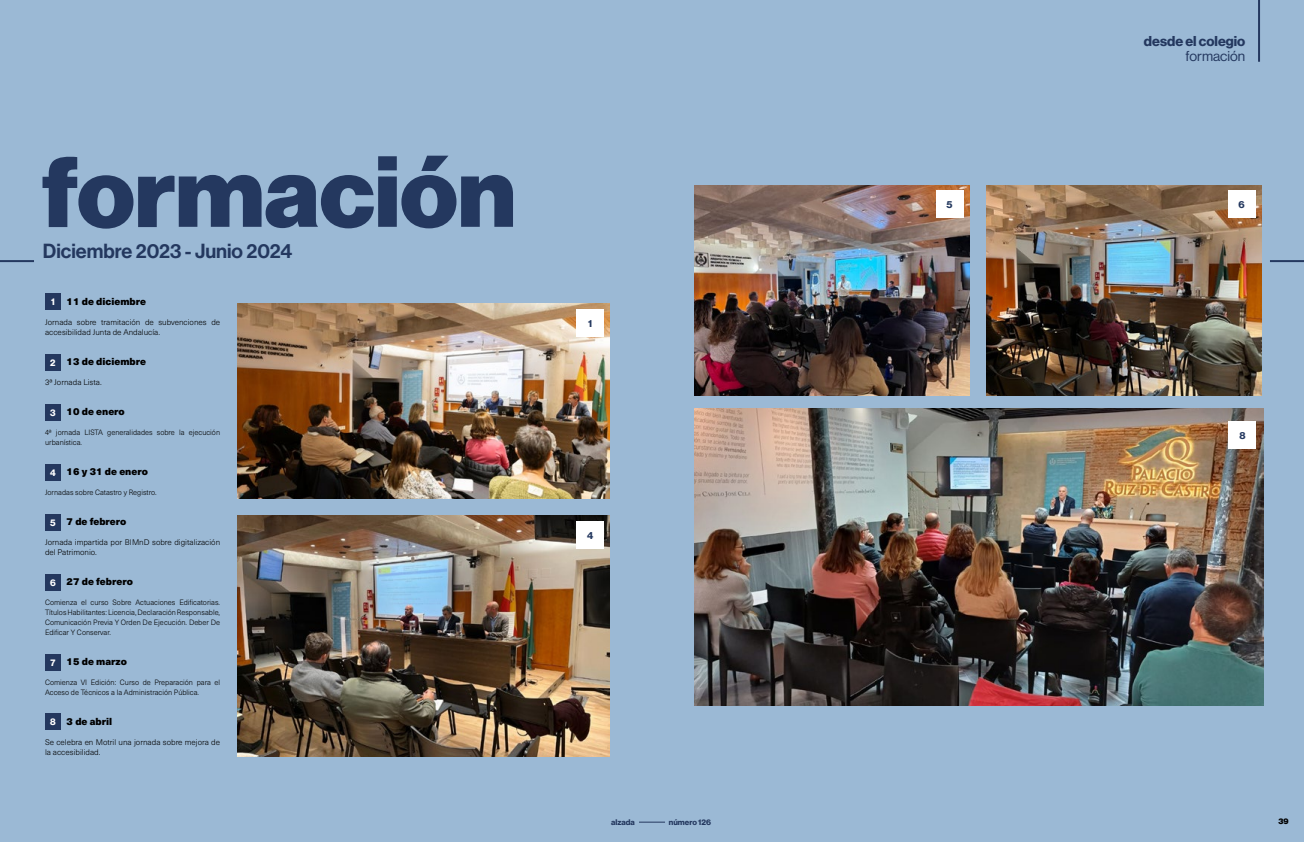
<style>
.page{position:relative;width:1304px;height:842px;background:#9bb9d5}
.page>*{position:absolute;margin:0;border:0;box-sizing:border-box;transform-origin:0 0}
.t1{font:20px "N Haas Grotesk DS Pro 65 Md";color:#24385f}
.t2{font:14px/15px "N Haas Grotesk DS Pro 75 Bd";color:#24385f}
.t3{font:14px "N Haas Grotesk DS Pro 55 Rg";color:#24385f}
.t4{font:900 10px "Neue Haas Unica W1 G";color:#000}
.t5{font:10px "N Haas Grotesk DS Pro 75 Bd";color:#24385f}
.t6{font:300 8px/10px "Neue Haas Unica W1 G";color:#000}
.t7{font:8px "N Haas Grotesk DS Pro 75 Bd";color:#24385f}
.t8{font:8px "N Haas Grotesk DS Pro 95 Blk";color:#000}
.t9{font:300 7.6px/10px "Neue Haas Unica W1 G";color:#000}
.s1{font-family:"N Haas Grotesk DS Pro 75 Bd";font-weight:400;font-size:9.5px;color:#fff}
</style>
<div class="page">
<svg style="left:43px;top:156px;width:470px;height:73px"></svg>
<div style="left:45px;top:293px;width:16px;height:16px;background:#24385f"></div>
<div style="left:45px;top:354px;width:16px;height:17px;background:#24385f"></div>
<div style="left:45px;top:404px;width:16px;height:17px;background:#24385f"></div>
<div style="left:45px;top:464px;width:16px;height:17px;background:#24385f"></div>
<div style="left:45px;top:514px;width:16px;height:17px;background:#24385f"></div>
<div style="left:45px;top:574px;width:16px;height:17px;background:#24385f"></div>
<div style="left:45px;top:654px;width:16px;height:17px;background:#24385f"></div>
<div style="left:45px;top:713px;width:16px;height:16px;background:#24385f"></div>
<img style="left:237px;top:304px;width:372px;height:195px">
<img style="left:237px;top:516px;width:372px;height:240px">
<div style="left:577px;top:309px;width:27px;height:27px;background:#fff"></div>
<div style="left:577px;top:521px;width:27px;height:27px;background:#fff"></div>
<hr style="left:0;top:260px;width:34px;height:2px;background:#24385f">
<svg style="left:639px;top:822px;width:26px;height:1px"></svg>
<img style="left:694px;top:185px;width:275px;height:210px">
<img style="left:986px;top:185px;width:275px;height:210px">
<img style="left:694px;top:408px;width:569px;height:298px">
<div style="left:936px;top:191px;width:27px;height:27px;background:#fff"></div>
<div style="left:1228px;top:191px;width:27px;height:27px;background:#fff"></div>
<div style="left:1229px;top:421px;width:27px;height:27px;background:#fff"></div>
<hr style="left:1270px;top:260px;width:34px;height:2px;background:#24385f">
<hr style="left:1258px;top:0;width:2px;height:62px;background:#24385f">
<h1 class="t1" style="left:43px;top:239px;width:251px">Diciembre 2023 - Junio 2024</h1>
<h3 class="t4" style="left:51px;top:294px;width:96px"><span class="s1">1</span> 11 de diciembre</h3>
<p class="t6" style="left:45px;top:317px;width:177px">Jornada sobre tramitación de subvenciones de accesibilidad Junta de Andalucía.</p>
<h3 class="t4" style="left:50px;top:354px;width:97px"><sub>2</sub> 13 de diciembre</h3>
<p class="t6" style="left:45px;top:377px;width:58px">3ª Jornada Lista.</p>
<h3 class="t4" style="left:50px;top:404px;width:76px"><sub>3</sub> 10 de enero</h3>
<p class="t9" style="left:45px;top:427px;width:177px">4ª jornada LISTA generalidades sobre la ejecución urbanística.</p>
<h3 class="t4" style="left:50px;top:464px;width:99px"><sub>4</sub> 16 y 31 de enero</h3>
<p class="t9" style="left:45px;top:487px;width:113px">Jornadas sobre Catastro y Registro.</p>
<h3 class="t4" style="left:50px;top:514px;width:78px"><sub>5</sub> 7 de febrero</h3>
<p class="t6" style="left:45px;top:537px;width:177px">Jornada impartida por BIMnD sobre digitalización del Patrimonio.</p>
<h3 class="t4" style="left:50px;top:574px;width:84px"><sub>6</sub> 27 de febrero</h3>
<p class="t9" style="left:45px;top:597px;width:177px;text-align:justify">Comienza el curso Sobre Actuaciones Edificatorias.<br>Títulos Habilitantes: Licencia, Declaración Responsable, Comunicación Previa Y Orden De Ejecución. Deber De Edificar Y Conservar.</p>
<h3 class="t4" style="left:50px;top:654px;width:78px"><sub>7</sub> 15 de marzo</h3>
<p class="t9" style="left:45px;top:677px;width:177px">Comienza VI Edición: Curso de Preparación para el<br>Acceso de Técnicos a la Administración Pública.</p>
<h3 class="t4" style="left:50px;top:714px;width:63px"><span class="s1">8</span> 3 de abril</h3>
<p class="t6" style="left:45px;top:737px;width:177px">Se celebra en Motril una jornada sobre mejora de la accesibilidad.</p>
<h3 class="t5" style="left:588px;top:317px;width:6px">1</h3>
<h3 class="t5" style="left:587px;top:529px;width:8px">4</h3>
<h2 class="t2" style="left:1144px;top:33px;width:103px">desde el colegio</h2>
<h2 class="t3" style="left:1186px;top:48px;width:61px">formación</h2>
<h2 class="t2" style="left:1198px;top:33px;width:49px">hacia el inter or</h2>
<h3 class="t5" style="left:946px;top:199px;width:8px">5</h3>
<h3 class="t5" style="left:1238px;top:199px;width:8px">6</h3>
<h3 class="t5" style="left:1239px;top:429px;width:8px">8</h3>
<p class="t7" style="left:611px;top:817px;width:25px">alzada</p>
<p class="t7" style="left:669px;top:817px;width:44px">número 126</p>
<p class="t8" style="left:1278px;top:817px;width:12px">39</p>
</div>
